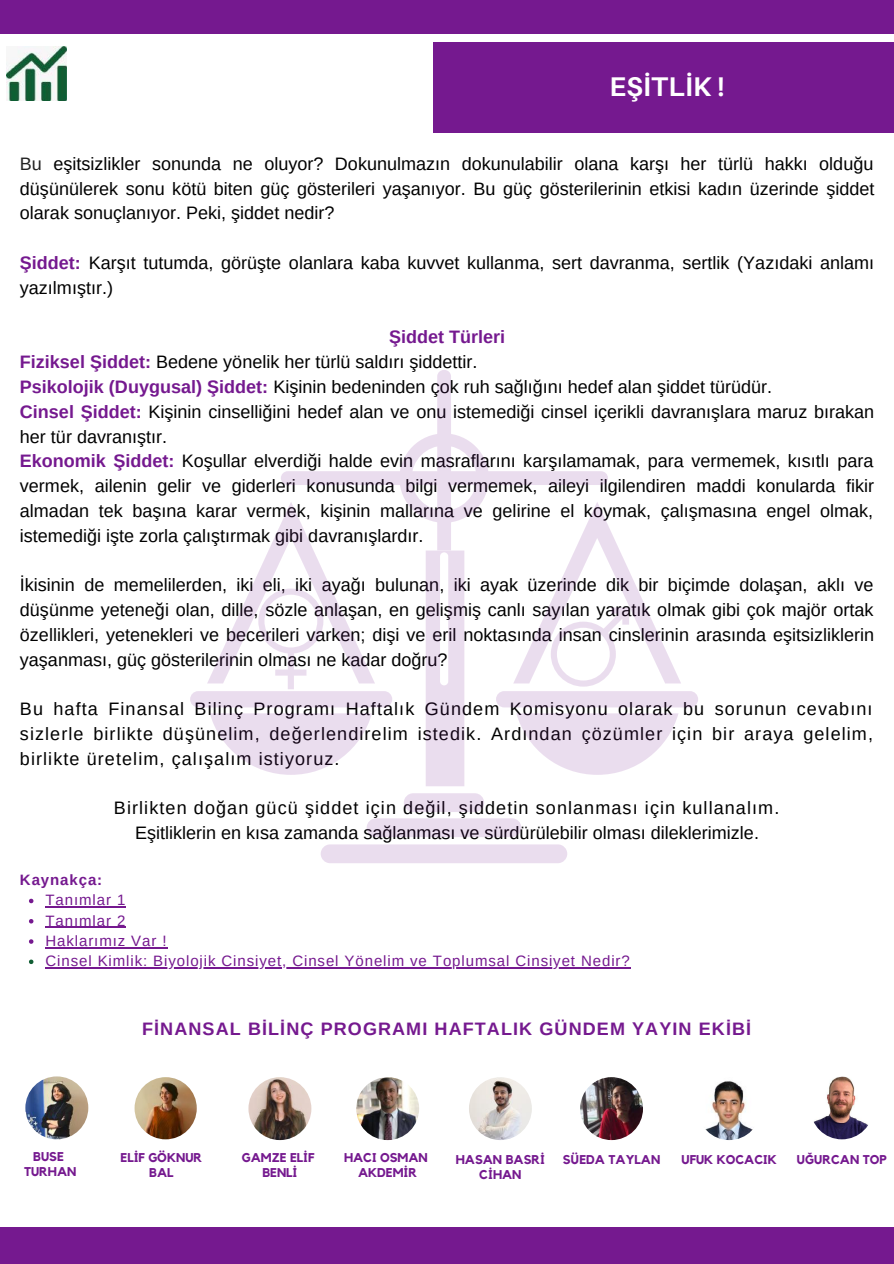
<style>
.page{position:relative;width:894px;height:1264px;background:#fff}
.page>*{position:absolute;margin:0;border:0;box-sizing:border-box;transform-origin:0 0}
.t1{font:700 27px "Aileron";letter-spacing:.01em;color:#fff}
.t2{font:18px/24.8px "Arimo";color:#000;text-align:justify}
.t3{font:700 18px "Arimo";letter-spacing:.06em;color:#75198f}
.t4{font:15px/20.2px "Arimo";letter-spacing:.06em;color:#75198f}
.t5{font:700 15px "Arimo";letter-spacing:.06em;color:#75198f}
.t6{font:700 12.6px/15px "Kollektif";color:#75198f;text-align:center}
.s1{color:#222}
.s2{font-weight:700;color:#75198f}
</style>
<div class="page">
<div style="left:0;top:1227px;width:893px;height:36px;background:#75198f"></div>
<div style="left:0;top:0;width:893px;height:33px;background:#75198f"></div>
<div style="left:432px;top:43px;width:461px;height:90px;background:#75198f"></div>
<img style="left:7px;top:46px;width:59px;height:54px">
<svg style="left:29px;top:898px;width:4px;height:5px"></svg>
<hr style="left:45px;top:906px;width:81px;height:1px;background:#75198f">
<svg style="left:29px;top:919px;width:4px;height:4px"></svg>
<hr style="left:45px;top:926px;width:81px;height:2px;background:#75198f">
<svg style="left:29px;top:939px;width:4px;height:4px"></svg>
<hr style="left:45px;top:947px;width:122px;height:1px;background:#75198f">
<svg style="left:29px;top:959px;width:4px;height:5px"></svg>
<hr style="left:45px;top:967px;width:585px;height:1px;background:#75198f">
<div style="left:281px;top:471px;width:326px;height:14px;background:#eaddee;border-radius:7px"></div>
<div style="left:403px;top:793px;width:81px;height:19px;background:#eaddee;border-radius:9px"></div>
<div style="left:366px;top:818px;width:155px;height:19px;background:#eaddee;border-radius:9px"></div>
<div style="left:320px;top:844px;width:247px;height:19px;background:#eaddee;border-radius:9px"></div>
<div style="left:190px;top:691px;width:202px;height:16px;background:#eaddee;border-radius:8px"></div>
<svg style="left:210px;top:713px;width:162px;height:61px"></svg>
<div style="left:496px;top:691px;width:202px;height:16px;background:#eaddee;border-radius:8px"></div>
<svg style="left:516px;top:713px;width:162px;height:61px"></svg>
<svg style="left:400px;top:370px;width:88px;height:416px"></svg>
<svg style="left:207px;top:502px;width:168px;height:187px"></svg>
<svg style="left:513px;top:502px;width:168px;height:184px"></svg>
<img style="left:25px;top:1076px;width:63px;height:63px;border-radius:50%">
<img style="left:134px;top:1077px;width:63px;height:62px;border-radius:50%">
<img style="left:248px;top:1077px;width:63px;height:63px;border-radius:50%">
<img style="left:356px;top:1077px;width:63px;height:63px;border-radius:50%">
<img style="left:469px;top:1077px;width:62px;height:63px;border-radius:50%">
<img style="left:580px;top:1077px;width:62px;height:63px;border-radius:50%">
<img style="left:810px;top:1076px;width:63px;height:63px;border-radius:50%">
<img style="left:697px;top:1077px;width:63px;height:63px;border-radius:50%">
<h1 class="t1" style="left:609px;top:70px;width:116px">EŞİTLİK !</h1>
<p class="t2" style="left:20px;top:151px;width:855px"><span class="s1">Bu</span> eşitsizlikler sonunda ne oluyor? Dokunulmazın dokunulabilir olana karşı her türlü hakkı olduğu düşünülerek sonu kötü biten güç gösterileri yaşanıyor. Bu güç gösterilerinin etkisi kadın üzerinde şiddet olarak sonuçlanıyor. Peki, şiddet nedir?</p>
<p class="t2" style="left:20px;top:250px;width:855px"><span class="s2">Şiddet:</span> Karşıt tutumda, görüşte olanlara kaba kuvvet kullanma, sert davranma, sertlik (Yazıdaki anlamı yazılmıştır.)</p>
<p class="t2" style="left:20px;top:325px;width:855px;text-align:left;text-indent:369px"><span class="s2">Şiddet Türleri<br>Fiziksel Şiddet:</span> Bedene yönelik her türlü saldırı şiddettir.<br><span class="s2">Psikolojik (Duygusal) Şiddet:</span> Kişinin bedeninden çok ruh sağlığını hedef alan şiddet türüdür.<br><span class="s2">Cinsel Şiddet:</span> Kişinin cinselliğini hedef alan ve onu istemediği cinsel içerikli davranışlara maruz bırakan her tür davranıştır.<br><span class="s2">Ekonomik Şiddet:</span> Koşullar elverdiği halde evin masraflarını karşılamamak, para vermemek, kısıtlı para vermek, ailenin gelir ve giderleri konusunda bilgi vermemek, aileyi ilgilendiren maddi konularda fikir almadan tek başına karar vermek, kişinin mallarına ve gelirine el koymak, çalışmasına engel olmak, istemediği işte zorla çalıştırmak gibi davranışlardır.</p>
<p class="t2" style="left:20px;top:572px;width:855px">İkisinin de memelilerden, iki eli, iki ayağı bulunan, iki ayak üzerinde dik bir biçimde dolaşan, aklı ve düşünme yeteneği olan, dille, sözle anlaşan, en gelişmiş canlı sayılan yaratık olmak gibi çok majör ortak özellikleri, yetenekleri ve becerileri varken; dişi ve eril noktasında insan cinslerinin arasında eşitsizliklerin yaşanması, güç gösterilerinin olması ne kadar doğru?</p>
<p class="t2" style="left:20px;top:696px;width:854px">Bu hafta Finansal Bilinç Programı Haftalık Gündem Komisyonu olarak bu sorunun cevabını sizlerle birlikte düşünelim, değerlendirelim istedik. Ardından çözümler için bir araya gelelim, birlikte üretelim, çalışalım istiyoruz.</p>
<p class="t2" style="left:114px;top:795px;width:666px;text-align:center">Birlikten doğan gücü şiddet için değil, şiddetin sonlanması için kullanalım.<br>Eşitliklerin en kısa zamanda sağlanması ve sürdürülebilir olması dileklerimizle.</p>
<p class="t5" style="left:20px;top:871px;width:84px">Kaynakça:</p>
<p class="t4" style="left:45px;top:890px;width:585px">Tanımlar 1<br>Tanımlar 2<br>Haklarımız Var !<br>Cinsel Kimlik: Biyolojik Cinsiyet, Cinsel Yönelim ve Toplumsal Cinsiyet Nedir?</p>
<p class="t3" style="left:142px;top:1018px;width:610px">FİNANSAL BİLİNÇ PROGRAMI HAFTALIK GÜNDEM YAYIN EKİBİ</p>
<p class="t6" style="left:24px;top:1149px;width:54px">BUSE<br>TURHAN</p>
<p class="t6" style="left:120px;top:1150px;width:83px">ELİF GÖKNUR<br>BAL</p>
<p class="t6" style="left:242px;top:1150px;width:74px">GAMZE ELİF<br>BENLİ</p>
<p class="t6" style="left:455px;top:1152px;width:91px">HASAN BASRİ</p>
<p class="t6" style="left:562px;top:1152px;width:99px">SÜEDA TAYLAN</p>
<p class="t6" style="left:681px;top:1152px;width:97px">UFUK KOCACIK</p>
<p class="t6" style="left:344px;top:1150px;width:85px">HACI OSMAN<br>AKDEMİR</p>
<p class="t6" style="left:479px;top:1168px;width:44px">CİHAN</p>
<p class="t6" style="left:796px;top:1152px;width:91px">UĞURCAN TOP</p>
</div>
